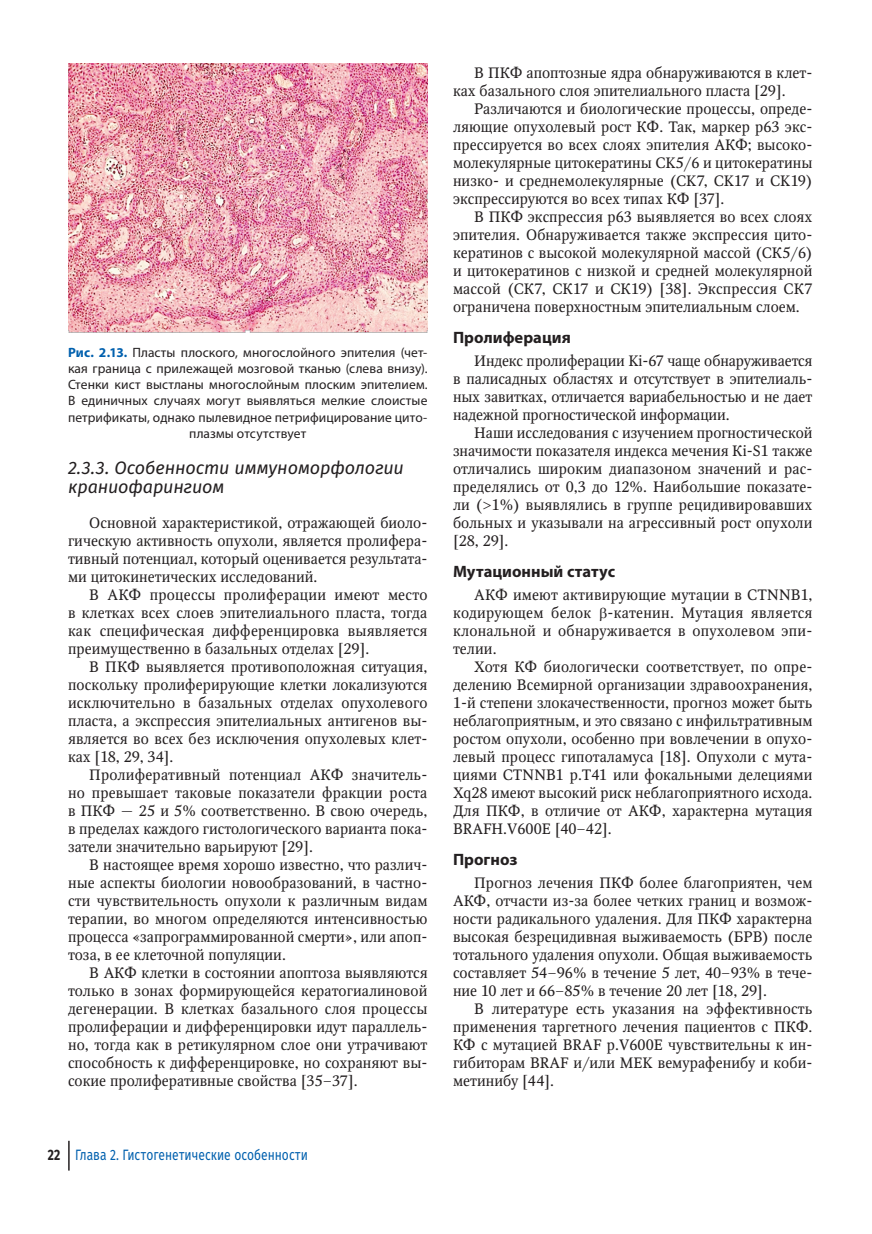
<style>
.page{position:relative;width:872px;height:1234px;background:#fff}
.page>*{position:absolute;margin:0;border:0;box-sizing:border-box;transform-origin:0 0}
.t1{font:italic 18px/19.5px "Fira Sans";letter-spacing:-.005em;color:#231f20}
.t2{font:700 16.5px "Myriad Pro";color:#231f20}
.t3{font:15px/18px "Octava C";color:#231f20;text-align:justify}
.t4{font:15px "Fira Sans";color:#0160ae;scale:.8 1}
.t5{font:13.5px/16.2px "Myriad Pro";letter-spacing:.005em;color:#231f20;text-align:center}
.s1{font-weight:700;color:#0160ae}
.s2{font-weight:700;color:#231f20}
</style>
<div class="page">
<hr style="left:68px;top:1140px;width:2px;height:30px;background:#231f20">
<img style="left:68px;top:64px;width:359px;height:268px">
<p class="t5" style="left:68px;top:344px;width:361px"><span class="s1">Рис. 2.13.</span> Пласты плоского, многослойного эпителия (чет&shy;кая граница с прилежащей мозговой тканью (слева внизу).<br>Стенки кист выстланы многослойным плоским эпителием.<br>В единичных случаях могут выявляться мелкие слоистые петрификаты, однако пылевидное петрифицирование цито&shy;плазмы отсутствует</p>
<p class="t1" style="left:68px;top:461px;width:337px">2.3.3. Особенности иммуноморфологии краниофарингиом</p>
<p class="t3" style="left:68px;top:514px;width:361px;text-indent:21px">Основной характеристикой, отражающей биоло&shy;гическую активность опухоли, является пролифера&shy;тивный потенциал, который оценивается результата&shy;ми цитокинетических исследований.</p>
<p class="t3" style="left:68px;top:586px;width:361px;text-indent:21px">В АКФ процессы пролиферации имеют место в клетках всех слоев эпителиального пласта, тогда как специфическая дифференцировка выявляется преимущественно в базальных отделах [29].</p>
<p class="t3" style="left:68px;top:658px;width:361px;text-indent:21px">В ПКФ выявляется противоположная ситуация, поскольку пролиферирующие клетки локализуются исключительно в базальных отделах опухолевого пласта, а экспрессия эпителиальных антигенов вы&shy;является во всех без исключения опухолевых клет&shy;ках [18, 29, 34].</p>
<p class="t3" style="left:68px;top:766px;width:361px;text-indent:21px">Пролиферативный потенциал АКФ значитель&shy;но превышает таковые показатели фракции роста в ПКФ — 25 и 5% соответственно. В свою очередь, в пределах каждого гистологического варианта пока&shy;затели значительно варьируют [29].</p>
<p class="t3" style="left:68px;top:856px;width:361px;text-indent:21px">В настоящее время хорошо известно, что различ&shy;ные аспекты биологии новообразований, в частно&shy;сти чувствительность опухоли к различным видам терапии, во многом определяются интенсивностью процесса «запрограммированной смерти», или апоп&shy;тоза, в ее клеточной популяции.</p>
<p class="t3" style="left:68px;top:964px;width:361px;text-indent:21px">В АКФ клетки в состоянии апоптоза выявляются только в зонах формирующейся кератогиалиновой дегенерации. В клетках базального слоя процессы пролиферации и дифференцировки идут параллель&shy;но, тогда как в ретикулярном слое они утрачивают способность к дифференцировке, но сохраняют вы&shy;сокие пролиферативные свойства [35–37].</p>
<p class="t4" style="left:48px;top:1143px;width:327px"><span class="s2">22</span> Глава 2. Гистогенетические особенности</p>
<p class="t3" style="left:453px;top:64px;width:361px;text-indent:21px">В ПКФ апоптозные ядра обнаруживаются в клет&shy;ках базального слоя эпителиального пласта [29].</p>
<p class="t3" style="left:453px;top:100px;width:361px;text-indent:21px">Различаются и биологические процессы, опреде&shy;ляющие опухолевый рост КФ. Так, маркер р63 экс&shy;прессируется во всех слоях эпителия АКФ; высоко&shy;молекулярные цитокератины CK5/6 и цитокератины низко- и среднемолекулярные (CK7, CK17 и CK19) экспрессируются во всех типах КФ [37].</p>
<p class="t3" style="left:453px;top:208px;width:361px;text-indent:21px">В ПКФ экспрессия р63 выявляется во всех слоях эпителия. Обнаруживается также экспрессия цито&shy;кератинов с высокой молекулярной массой (СК5/6) и цитокератинов с низкой и средней молекулярной массой (СК7, СК17 и СК19) [38]. Экспрессия СК7 ограничена поверхностным эпителиальным слоем.</p>
<p class="t2" style="left:453px;top:327px;width:119px">Пролиферация</p>
<p class="t3" style="left:453px;top:352px;width:361px;text-indent:21px">Индекс пролиферации Ki-67 чаще обнаруживается в палисадных областях и отсутствует в эпителиаль&shy;ных завитках, отличается вариабельностью и не дает надежной прогностической информации.</p>
<p class="t3" style="left:453px;top:424px;width:361px;text-indent:21px">Наши исследования с изучением прогностической значимости показателя индекса мечения Кi-S1 также отличались широким диапазоном значений и рас&shy;пределялись от 0,3 до 12%. Наибольшие показате&shy;ли (&gt;1%) выявлялись в группе рецидивировавших больных и указывали на агрессивный рост опухоли [28, 29].</p>
<p class="t2" style="left:453px;top:561px;width:164px">Мутационный статус</p>
<p class="t3" style="left:453px;top:586px;width:361px;text-indent:21px">АКФ имеют активирующие мутации в CTNNB1, кодирующем белок -катенин. Мутация является клональной и обнаруживается в опухолевом эпи&shy;телии.</p>
<p class="t3" style="left:453px;top:658px;width:361px;text-indent:21px">Хотя КФ биологически соответствует, по опре&shy;делению Всемирной организации здравоохранения, 1-й степени злокачественности, прогноз может быть неблагоприятным, и это связано с инфильтративным ростом опухоли, особенно при вовлечении в опухо&shy;левый процесс гипоталамуса [18]. Опухоли с мута&shy;циями CTNNB1 p.T41 или фокальными делециями Xq28 имеют высокий риск неблагоприятного исхода.<br>Для ПКФ, в отличие от АКФ, характерна мутация BRAFH.V600E [40–42].</p>
<p class="t2" style="left:453px;top:849px;width:66px">Прогноз</p>
<p class="t3" style="left:453px;top:874px;width:361px;text-indent:21px">Прогноз лечения ПКФ более благоприятен, чем АКФ, отчасти из-за более четких границ и возмож&shy;ности радикального удаления. Для ПКФ характерна высокая безрецидивная выживаемость (БРВ) после тотального удаления опухоли. Общая выживаемость составляет 54–96% в течение 5 лет, 40–93% в тече&shy;ние 10 лет и 66–85% в течение 20 лет [18, 29].</p>
<p class="t3" style="left:453px;top:1000px;width:361px;text-indent:21px">В литературе есть указания на эффективность применения таргетного лечения пациентов с ПКФ.<br>КФ с мутацией BRAF p.V600E чувствительны к ин&shy;гибиторам BRAF и/или MEK вемурафенибу и коби&shy;метинибу [44].</p>
</div>
